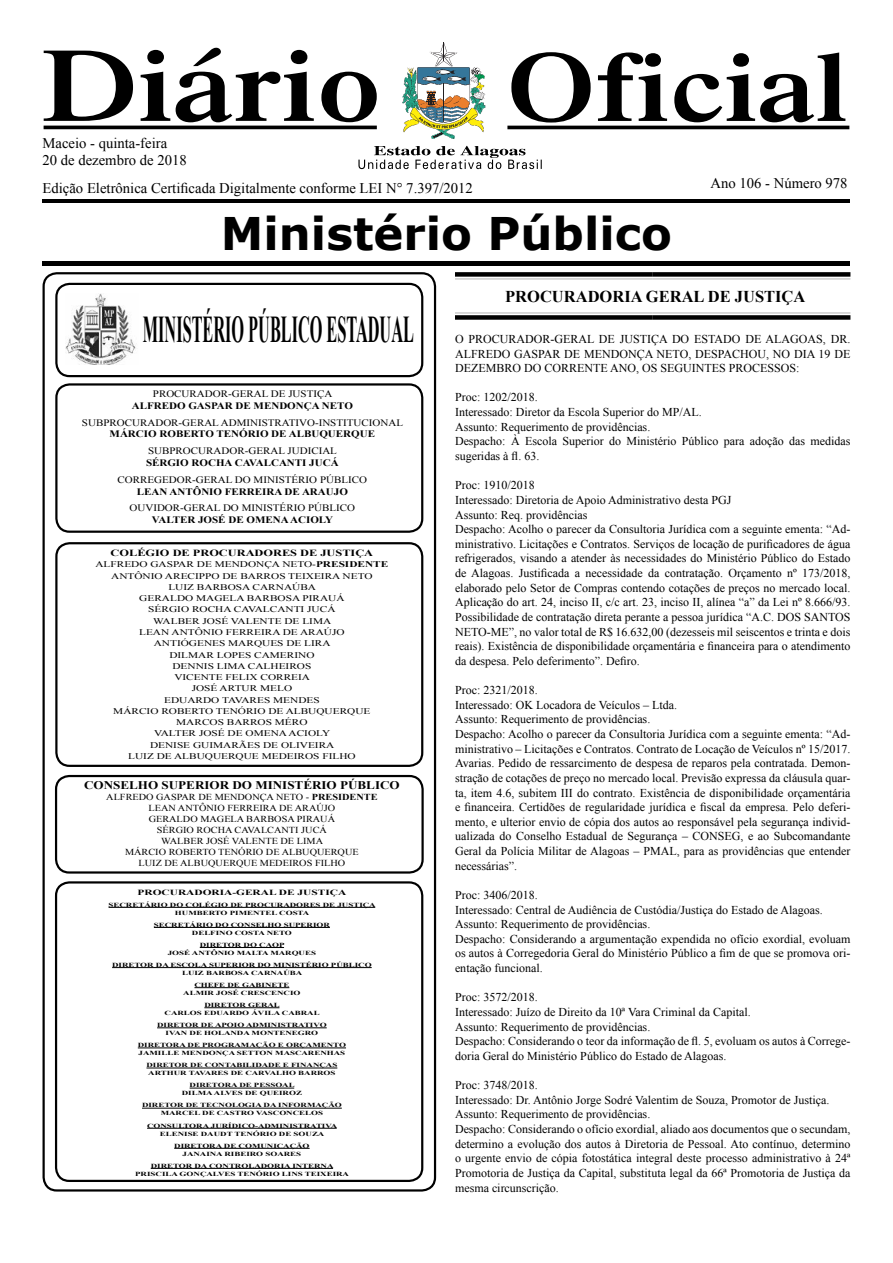
<style>
.page{position:relative;width:893px;height:1263px;background:#fff}
.page>*{position:absolute;margin:0;border:0;box-sizing:border-box;transform-origin:0 0}
.t1{font:700 45px "Verdana";color:#000}
.t2{font:700 37.8px "Times New Roman";color:#000;scale:.43 1}
.t3{font:700 16.5px "Times New Roman";color:#000}
.t4{font:14.7px/17.5px "Times New Roman";color:#000}
.t5{font:12px/14.7px "Times New Roman";color:#000}
.t6{font:700 11.7px "Times New Roman";color:#000;scale:1.12 1}
.t7{font:9.75px "Times New Roman";color:#000;scale:1.12 1}
.t8{font:700 9.75px "Times New Roman";color:#000;scale:1.12 1}
.t9{font:700 9.45px "Times New Roman";color:#000;scale:1.31 1}
.t10{font:9.15px/10.9px "Times New Roman";color:#000;text-align:center;scale:1.12 1}
.t11{font:8.7px/11.2px "Times New Roman";color:#000;text-align:center;scale:1.31 1}
.t12{font:700 7.95px "Times New Roman";color:#000;scale:1.43 1}
.t13{font:700 6.3px/7.9px "Times New Roman";color:#000;text-align:center;scale:1.43 1}
.s1{font-weight:700}
</style>
<div class="page">
<hr style="left:507px;top:126px;width:342px;height:3px;background:#000">
<svg style="left:44px;top:43px;width:801px;height:126px"></svg>
<div style="left:43px;top:261px;width:807px;height:5px;background:#000"></div>
<hr style="left:43px;top:200px;width:807px;height:3px;background:#000">
<div style="left:43px;top:272px;width:393px;height:919px;border:2px solid #000;border-radius:13px"></div>
<div style="left:55px;top:283px;width:368px;height:94px;border:2px solid #000;border-radius:13px"></div>
<div style="left:55px;top:383px;width:368px;height:150px;border:2px solid #000;border-radius:13px"></div>
<div style="left:55px;top:542px;width:368px;height:225px;border:2px solid #000;border-radius:13px"></div>
<div style="left:55px;top:775px;width:369px;height:98px;border:2px solid #000;border-radius:13px"></div>
<div style="left:55px;top:881px;width:368px;height:301px;border:2px solid #000;border-radius:13px"></div>
<img style="left:66px;top:293px;width:70px;height:71px">
<hr style="left:109px;top:907px;width:266px;height:1px;background:#000">
<hr style="left:154px;top:927px;width:176px;height:1px;background:#000">
<hr style="left:200px;top:947px;width:84px;height:1px;background:#000">
<hr style="left:112px;top:967px;width:260px;height:1px;background:#000">
<hr style="left:194px;top:987px;width:95px;height:1px;background:#000">
<hr style="left:204px;top:1007px;width:75px;height:1px;background:#000">
<hr style="left:157px;top:1027px;width:170px;height:1px;background:#000">
<hr style="left:138px;top:1047px;width:208px;height:1px;background:#000">
<hr style="left:146px;top:1068px;width:191px;height:1px;background:#000">
<hr style="left:190px;top:1088px;width:104px;height:1px;background:#000">
<hr style="left:142px;top:1108px;width:200px;height:1px;background:#000">
<hr style="left:147px;top:1128px;width:190px;height:1px;background:#000">
<hr style="left:174px;top:1148px;width:136px;height:1px;background:#000">
<hr style="left:151px;top:1168px;width:182px;height:1px;background:#000">
<div style="left:455px;top:272px;width:198px;height:5px;background:#000"></div>
<div style="left:653px;top:272px;width:197px;height:5px;background:#000"></div>
<hr style="left:653px;top:312px;width:197px;height:2px;background:#ccc">
<hr style="left:455px;top:278px;width:198px;height:2px;background:#ccc">
<hr style="left:653px;top:278px;width:197px;height:2px;background:#ccc">
<hr style="left:455px;top:312px;width:198px;height:2px;background:#ccc">
<div style="left:455px;top:315px;width:198px;height:5px;background:#000"></div>
<div style="left:653px;top:315px;width:197px;height:5px;background:#000"></div>
<p class="t4" style="left:43px;top:134px;width:146px">Maceio - quinta-feira<br>20 de dezembro de 2018</p>
<p class="t4" style="left:43px;top:179px;width:432px">Edição Eletrônica Certificada Digitalmente conforme LEI N° 7.397/2012</p>
<p class="t4" style="left:711px;top:174px;width:138px">Ano 106 - Número 978</p>
<h1 class="t1" style="left:221px;top:202px;width:453px">Ministério Público</h1>
<h2 class="t2" style="left:143px;top:303px;width:632px">MINISTÉRIO PÚBLICO ESTADUAL</h2>
<p class="t7" style="left:153px;top:387px;width:162px">PROCURADOR-GERAL DE JUSTIÇA</p>
<p class="t8" style="left:132px;top:399px;width:199px">ALFREDO GASPAR DE MENDONÇA NETO</p>
<p class="t7" style="left:82px;top:416px;width:288px">SUBPROCURADOR-GERAL ADMINISTRATIVO-INSTITUCIONAL</p>
<p class="t8" style="left:110px;top:427px;width:238px">MÁRCIO ROBERTO TENÓRIO DE ALBUQUERQUE</p>
<p class="t7" style="left:148px;top:444px;width:170px">SUBPROCURADOR-GERAL JUDICIAL</p>
<p class="t8" style="left:146px;top:456px;width:174px">SÉRGIO ROCHA CAVALCANTI JUCÁ</p>
<p class="t7" style="left:118px;top:473px;width:224px">CORREGEDOR-GERAL DO MINISTÉRIO PÚBLICO</p>
<p class="t8" style="left:137px;top:485px;width:190px">LEAN ANTÔNIO FERREIRA DE ARAUJO</p>
<p class="t7" style="left:129px;top:502px;width:203px">OUVIDOR-GERAL DO MINISTÉRIO PÚBLICO</p>
<p class="t8" style="left:152px;top:513px;width:163px">VALTER JOSÉ DE OMENA ACIOLY</p>
<p class="t9" style="left:111px;top:546px;width:202px">COLÉGIO DE PROCURADORES DE JUSTIÇA</p>
<p class="t11" style="left:95px;top:559px;width:225px">ALFREDO GASPAR DE MENDONÇA NETO-<span class="s1">PRESIDENTE<br></span>ANTÔNIO ARECIPPO DE BARROS TEIXEIRA NETO<br>LUIZ BARBOSA CARNAÚBA<br>GERALDO MAGELA BARBOSA PIRAUÁ<br>SÉRGIO ROCHA CAVALCANTI JUCÁ<br>WALBER JOSÉ VALENTE DE LIMA<br>LEAN ANTÔNIO FERREIRA DE ARAÚJO<br>ANTIÓGENES MARQUES DE LIRA<br>DILMAR LOPES CAMERINO<br>DENNIS LIMA CALHEIROS<br>VICENTE FELIX CORREIA<br>JOSÉ ARTUR MELO<br>EDUARDO TAVARES MENDES<br>MÁRCIO ROBERTO TENÓRIO DE ALBUQUERQUE<br>MARCOS BARROS MÉRO<br>VALTER JOSÉ DE OMENA ACIOLY<br>DENISE GUIMARÃES DE OLIVEIRA<br>LUIZ DE ALBUQUERQUE MEDEIROS FILHO</p>
<p class="t6" style="left:84px;top:777px;width:283px">CONSELHO SUPERIOR DO MINISTÉRIO PÚBLICO</p>
<p class="t10" style="left:106px;top:792px;width:244px">ALFREDO GASPAR DE MENDONÇA NETO - <span class="s1">PRESIDENTE </span>LEAN ANTÔNIO FERREIRA DE ARAÚJO<br>GERALDO MAGELA BARBOSA PIRAUÁ<br>SÉRGIO ROCHA CAVALCANTI JUCÁ<br>WALBER JOSÉ VALENTE DE LIMA<br>MÁRCIO ROBERTO TENÓRIO DE ALBUQUERQUE<br>LUIZ DE ALBUQUERQUE MEDEIROS FILHO</p>
<p class="t12" style="left:138px;top:886px;width:147px">PROCURADORIA-GERAL DE JUSTIÇA</p>
<p class="t13" style="left:109px;top:900px;width:188px">SECRETÁRIO DO COLÉGIO DE PROCURADORES DE JUSTIÇA<br>HUMBERTO PIMENTEL COSTA</p>
<p class="t13" style="left:154px;top:920px;width:125px">SECRETÁRIO DO CONSELHO SUPERIOR<br>DELFINO COSTA NETO</p>
<p class="t13" style="left:168px;top:940px;width:105px">DIRETOR DO CAOP<br>JOSÉ ANTÔNIO MALTA MARQUES</p>
<p class="t13" style="left:112px;top:961px;width:183px">DIRETOR DA ESCOLA SUPERIOR DO MINISTÉRIO PÚBLICO<br>LUIZ BARBOSA CARNAÚBA</p>
<p class="t13" style="left:183px;top:981px;width:83px">CHEFE DE GABINETE<br>ALMIR JOSÉ CRESCENCIO</p>
<p class="t13" style="left:165px;top:1001px;width:110px">DIRETOR GERAL<br>CARLOS EDUARDO ÁVILA CABRAL</p>
<p class="t13" style="left:157px;top:1021px;width:120px">DIRETOR DE APOIO ADMINISTRATIVO<br>IVAN DE HOLANDA MONTENEGRO</p>
<p class="t13" style="left:138px;top:1041px;width:147px;text-align:left">DIRETORA DE PROGRAMAÇÃO E ORÇAMENTO<br>JAMILLE MENDONÇA SETTON MASCARENHAS</p>
<p class="t13" style="left:146px;top:1061px;width:135px;text-align:left">DIRETOR DE CONTABILIDADE E FINANÇAS<br>ARTHUR TAVARES DE CARVALHO BARROS</p>
<p class="t13" style="left:182px;top:1081px;width:85px">DIRETORA DE PESSOAL<br>DILMA ALVES DE QUEIROZ</p>
<p class="t13" style="left:142px;top:1101px;width:141px">DIRETOR DE TECNOLOGIA DA INFORMAÇÃO<br>MARCEL DE CASTRO VASCONCELOS</p>
<p class="t13" style="left:147px;top:1121px;width:134px">CONSULTORA JURÍDICO-ADMINISTRATIVA<br>ELENISE DAUDT TENÓRIO DE SOUZA</p>
<p class="t13" style="left:174px;top:1141px;width:96px">DIRETORA DE COMUNICAÇÃO<br>JANAINA RIBEIRO SOARES</p>
<p class="t13" style="left:135px;top:1161px;width:151px">DIRETOR DA CONTROLADORIA INTERNA<br>PRISCILA GONÇALVES TENÓRIO LINS TEIXEIRA</p>
<h3 class="t3" style="left:505px;top:285px;width:302px">PROCURADORIA GERAL DE JUSTIÇA</h3>
<p class="t5" style="left:455px;top:331px;width:397px;text-align:justify">O PROCURADOR-GERAL DE JUSTIÇA DO ESTADO DE ALAGOAS, DR.<br>ALFREDO GASPAR DE MENDONÇA NETO, DESPACHOU, NO DIA 19 DE DEZEMBRO DO CORRENTE ANO, OS SEGUINTES PROCESSOS:</p>
<p class="t5" style="left:455px;top:390px;width:397px">Proc: 1202/2018.<br>Interessado: Diretor da Escola Superior do MP/AL.<br>Assunto: Requerimento de providências.<br>Despacho: À Escola Superior do Ministério Público para adoção das medidas sugeridas à fl. 63.</p>
<p class="t5" style="left:455px;top:478px;width:397px">Proc: 1910/2018<br>Interessado: Diretoria de Apoio Administrativo desta PGJ<br>Assunto: Req. providências<br>Despacho: Acolho o parecer da Consultoria Jurídica com a seguinte ementa: “Ad&shy;ministrativo. Licitações e Contratos. Serviços de locação de purificadores de água refrigerados, visando a atender às necessidades do Ministério Público do Estado de Alagoas. Justificada a necessidade da contratação. Orçamento nº 173/2018, elaborado pelo Setor de Compras contendo cotações de preços no mercado local.<br>Aplicação do art. 24, inciso II, c/c art. 23, inciso II, alínea “a” da Lei nº 8.666/93.<br>Possibilidade de contratação direta perante a pessoa jurídica “A.C. DOS SANTOS NETO-ME”, no valor total de R$ 16.632,00 (dezesseis mil seiscentos e trinta e dois reais). Existência de disponibilidade orçamentária e financeira para o atendimento da despesa. Pelo deferimento”. Defiro.</p>
<p class="t5" style="left:455px;top:682px;width:397px">Proc: 2321/2018.<br>Interessado: OK Locadora de Veículos – Ltda.<br>Assunto: Requerimento de providências.<br>Despacho: Acolho o parecer da Consultoria Jurídica com a seguinte ementa: “Ad&shy;ministrativo – Licitações e Contratos. Contrato de Locação de Veículos nº 15/2017.<br>Avarias. Pedido de ressarcimento de despesa de reparos pela contratada. Demon&shy;stração de cotações de preço no mercado local. Previsão expressa da cláusula quar&shy;ta, item 4.6, subitem III do contrato. Existência de disponibilidade orçamentária e financeira. Certidões de regularidade jurídica e fiscal da empresa. Pelo deferi&shy;mento, e ulterior envio de cópia dos autos ao responsável pela segurança individ&shy;ualizada do Conselho Estadual de Segurança – CONSEG, e ao Subcomandante Geral da Polícia Militar de Alagoas – PMAL, para as providências que entender necessárias”.</p>
<p class="t5" style="left:455px;top:887px;width:397px">Proc: 3406/2018.<br>Interessado: Central de Audiência de Custódia/Justiça do Estado de Alagoas.<br>Assunto: Requerimento de providências.<br>Despacho: Considerando a argumentação expendida no ofício exordial, evoluam os autos à Corregedoria Geral do Ministério Público a fim de que se promova ori&shy;entação funcional.</p>
<p class="t5" style="left:455px;top:990px;width:397px">Proc: 3572/2018.<br>Interessado: Juízo de Direito da 10ª Vara Criminal da Capital.<br>Assunto: Requerimento de providências.<br>Despacho: Considerando o teor da informação de fl. 5, evoluam os autos à Correge&shy;doria Geral do Ministério Público do Estado de Alagoas.</p>
<p class="t5" style="left:455px;top:1077px;width:397px">Proc: 3748/2018.<br>Interessado: Dr. Antônio Jorge Sodré Valentim de Souza, Promotor de Justiça.<br>Assunto: Requerimento de providências.<br>Despacho: Considerando o ofício exordial, aliado aos documentos que o secundam, determino a evolução dos autos à Diretoria de Pessoal. Ato contínuo, determino o urgente envio de cópia fotostática integral deste processo administrativo à 24ª Promotoria de Justiça da Capital, substituta legal da 66ª Promotoria de Justiça da mesma circunscrição.</p>
</div>
